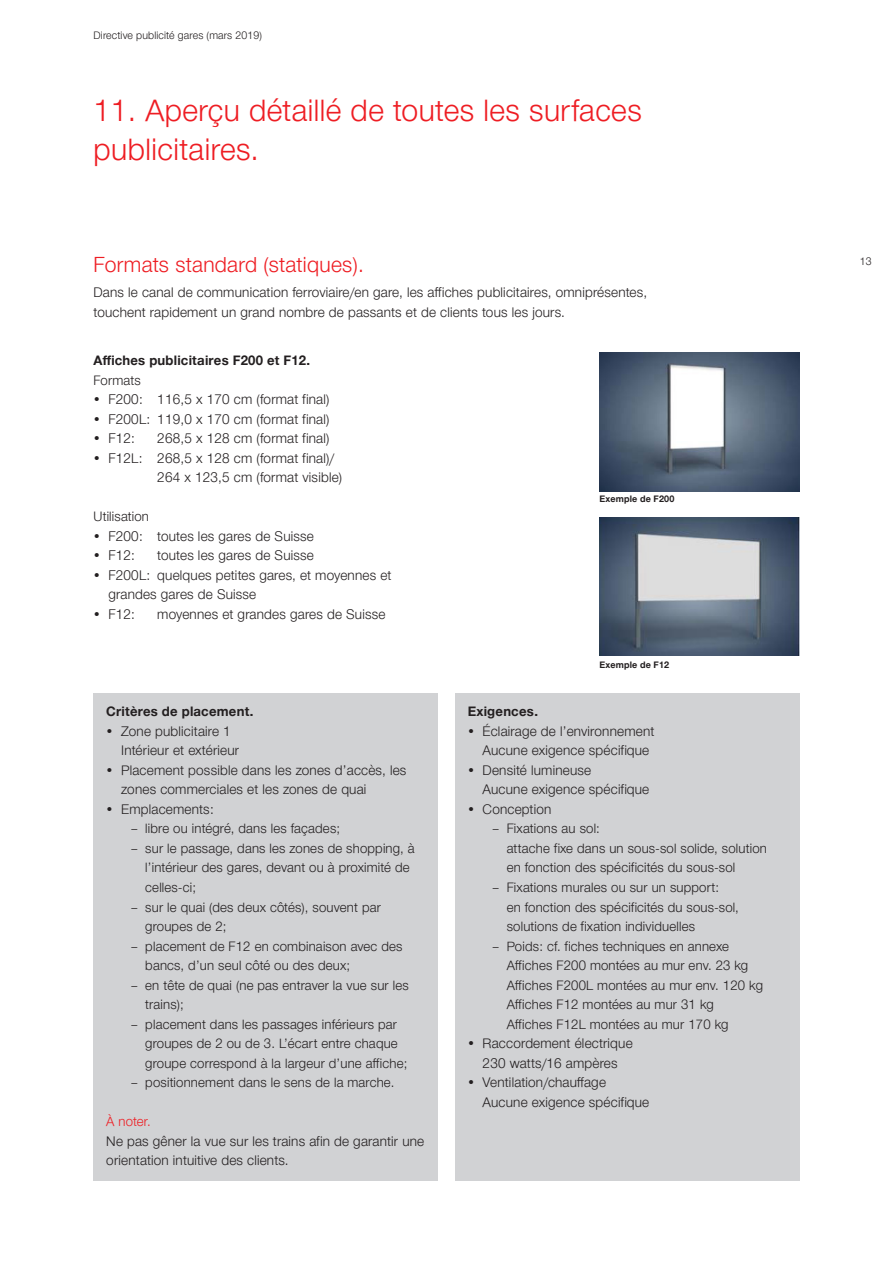
<style>
.page{position:relative;width:893px;height:1263px;background:#fff}
.page>*{position:absolute;margin:0;border:0;box-sizing:border-box;transform-origin:0 0}
.t1{font:300 30px/39px "SBB";letter-spacing:.015em;color:#ee1d23}
.t2{font:300 21px "SBB";letter-spacing:.015em;color:#ee1d23}
.t3{font:300 13.5px/19.5px "SBB";letter-spacing:.015em;color:#231f20}
.t4{font:300 13.2px/19.5px "SBB";letter-spacing:.015em;color:#231f20}
.t5{font:700 13.2px "SBB";letter-spacing:.015em;color:#231f20}
.t6{font:300 13.2px "SBB";letter-spacing:.005em;color:#ee1d23}
.t7{font:300 10.5px "SBB";letter-spacing:.015em;color:#231f20}
.t8{font:700 9px "SBB";letter-spacing:.015em;color:#231f20}
</style>
<div class="page">
<div style="left:94px;top:694px;width:344px;height:487px;background:#d1d2d4"></div>
<div style="left:455px;top:694px;width:344px;height:487px;background:#d1d2d4"></div>
<img style="left:600px;top:353px;width:199px;height:138px">
<img style="left:600px;top:517px;width:199px;height:138px">
<p class="t7" style="left:94px;top:28px;width:170px">Directive publicité gares (mars 2019)</p>
<h1 class="t1" style="left:94px;top:90px;width:550px">11. Aperçu détaillé de toutes les surfaces publicitaires.</h1>
<h2 class="t2" style="left:94px;top:249px;width:272px">Formats standard (statiques).</h2>
<p class="t3" style="left:94px;top:282px;width:555px">Dans le canal de communication ferroviaire/en gare, les affiches publicitaires, omniprésentes, touchent rapidement un grand nombre de passants et de clients tous les jours.</p>
<p class="t5" style="left:94px;top:351px;width:218px">Affiches publicitaires F200 et F12.</p>
<p class="t4" style="left:94px;top:370px;width:49px">Formats</p>
<p class="t3" style="left:94px;top:389px;width:237px">• F200: 116,5 x 170 cm (format final)</p>
<p class="t3" style="left:94px;top:409px;width:237px">• F200L: 119,0 x 170 cm (format final)</p>
<p class="t3" style="left:94px;top:428px;width:43px">• F12:</p>
<p class="t3" style="left:157px;top:428px;width:173px">268,5 x 128 cm (format final)</p>
<p class="t3" style="left:157px;top:448px;width:186px;text-indent:-64px">• F12L: 268,5 x 128 cm (format final)/<br>264 x 123,5 cm (format visible)</p>
<p class="t4" style="left:94px;top:506px;width:57px">Utilisation</p>
<p class="t3" style="left:94px;top:526px;width:222px">• F200: toutes les gares de Suisse</p>
<p class="t3" style="left:94px;top:545px;width:43px">• F12:</p>
<p class="t3" style="left:157px;top:545px;width:158px">toutes les gares de Suisse</p>
<p class="t3" style="left:108px;top:565px;width:284px;text-indent:-15px">• F200L: quelques petites gares, et moyennes et grandes gares de Suisse</p>
<p class="t3" style="left:94px;top:604px;width:43px">• F12:</p>
<p class="t3" style="left:157px;top:604px;width:230px">moyennes et grandes gares de Suisse</p>
<p class="t5" style="left:106px;top:702px;width:149px">Critères de placement.</p>
<p class="t3" style="left:121px;top:721px;width:119px;text-indent:-15px">• Zone publicitaire 1<br>Intérieur et extérieur</p>
<p class="t3" style="left:121px;top:760px;width:287px;text-indent:-15px">• Placement possible dans les zones d’accès, les zones commerciales et les zones de quai</p>
<p class="t3" style="left:106px;top:799px;width:109px">• Emplacements:</p>
<p class="t4" style="left:131px;top:818px;width:211px">– libre ou intégré, dans les façades;</p>
<p class="t4" style="left:145px;top:838px;width:271px;text-indent:-14px">– sur le passage, dans les zones de shopping, à l’intérieur des gares, devant ou à proximité de celles-ci;</p>
<p class="t4" style="left:145px;top:896px;width:237px;text-indent:-14px">– sur le quai (des deux côtés), souvent par groupes de 2;</p>
<p class="t4" style="left:145px;top:935px;width:259px;text-indent:-14px">– placement de F12 en combinaison avec des bancs, d’un seul côté ou des deux;</p>
<p class="t4" style="left:145px;top:974px;width:265px;text-indent:-14px">– en tête de quai (ne pas entraver la vue sur les trains);</p>
<p class="t4" style="left:145px;top:1013px;width:264px;text-indent:-14px">– placement dans les passages inférieurs par groupes de 2 ou de 3. L’écart entre chaque groupe correspond à la largeur d’une affiche;</p>
<p class="t4" style="left:131px;top:1072px;width:265px">– positionnement dans le sens de la marche.</p>
<p class="t6" style="left:106px;top:1112px;width:46px">À noter.</p>
<p class="t3" style="left:106px;top:1130px;width:319px">Ne pas gêner la vue sur les trains afin de garantir une orientation intuitive des clients.</p>
<p class="t8" style="left:600px;top:492px;width:76px">Exemple de F200</p>
<p class="t8" style="left:600px;top:658px;width:71px">Exemple de F12</p>
<p class="t5" style="left:468px;top:702px;width:72px">Exigences.</p>
<p class="t3" style="left:483px;top:721px;width:173px;text-indent:-15px">• Éclairage de l’environnement<br>Aucune exigence spécifique</p>
<p class="t3" style="left:483px;top:760px;width:168px;text-indent:-15px">• Densité lumineuse<br>Aucune exigence spécifique</p>
<p class="t3" style="left:468px;top:799px;width:85px">• Conception</p>
<p class="t4" style="left:507px;top:818px;width:262px;text-indent:-14px">– Fixations au sol:<br>attache fixe dans un sous-sol solide, solution en fonction des spécificités du sous-sol</p>
<p class="t4" style="left:507px;top:877px;width:234px;text-indent:-14px">– Fixations murales ou sur un support:<br>en fonction des spécificités du sous-sol, solutions de fixation individuelles</p>
<p class="t4" style="left:507px;top:935px;width:258px;text-indent:-14px">– Poids: cf. fiches techniques en annexe Affiches F200 montées au mur env. 23 kg Affiches F200L montées au mur env. 120 kg Affiches F12 montées au mur 31 kg<br>Affiches F12L montées au mur 170 kg</p>
<p class="t3" style="left:468px;top:1033px;width:166px;text-align:center">• Raccordement électrique<br>230 watts/16 ampères</p>
<p class="t3" style="left:483px;top:1072px;width:168px;text-indent:-15px">• Ventilation/chauffage<br>Aucune exigence spécifique</p>
<p class="t7" style="left:860px;top:253px;width:13px">13</p>
</div>
